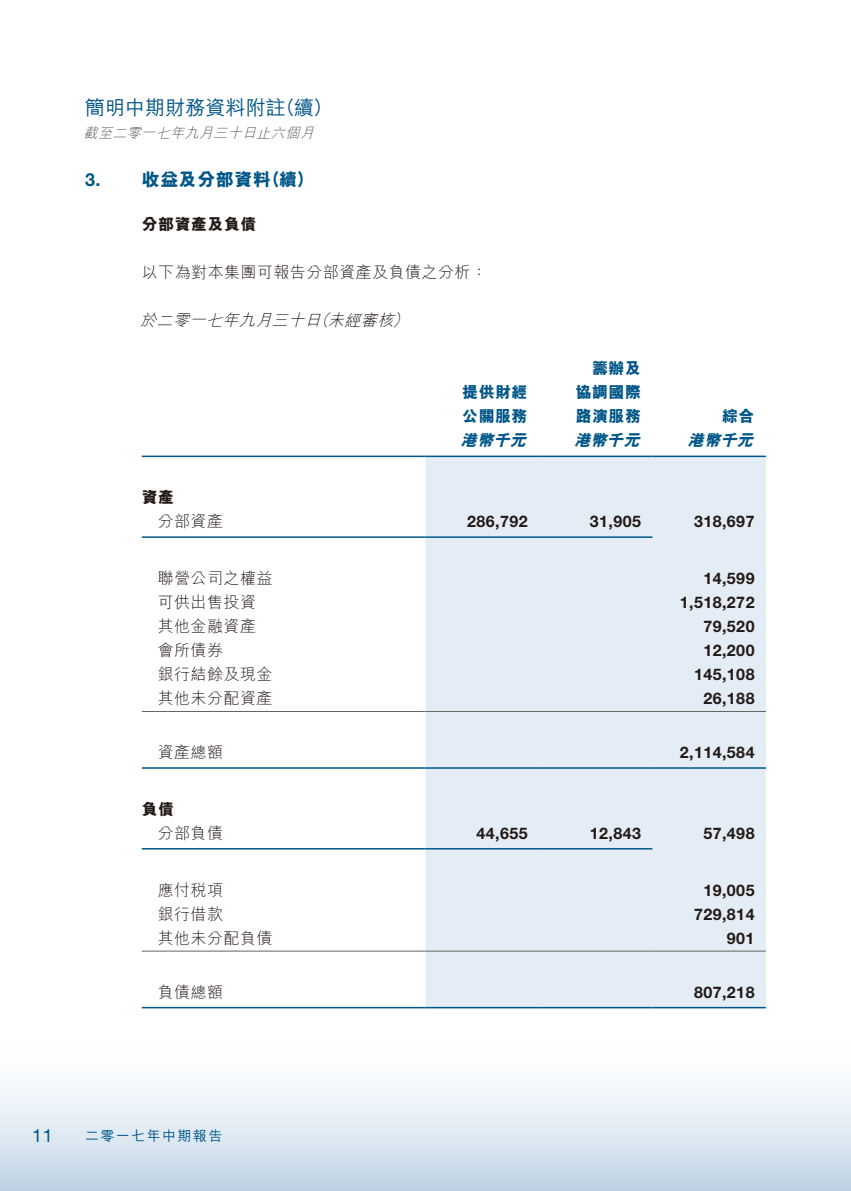
<style>
.page{position:relative;width:851px;height:1191px;background:#fff}
.page>*{position:absolute;margin:0;border:0;box-sizing:border-box;transform-origin:0 0}
.t1{font:500 20px "M Hei HK";letter-spacing:.005em;color:#005688}
.t2{font:800 18px "M Hei HK";letter-spacing:.03em;color:#005688}
.t3{font:18px "Helvetica Neue LT Std";color:#005688}
.t4{font:700 16px "Helvetica Neue LT Std";letter-spacing:.03em;color:#231916}
.t5{font:300 16px "M Hei HK";letter-spacing:.03em;color:#231916}
.t6{font:800 16px "M Hei HK";letter-spacing:.03em;color:#005688}
.t7{font:italic 300 16px "M Hei HK";color:#231916}
.t8{font:italic 800 16px "M Hei HK";color:#005688}
.t9{font:800 16px "M Hei HK";letter-spacing:.03em;color:#231916}
.t10{font:italic 300 14px "M Hei HK";color:#595857}
.t11{font:500 14px "M Hei HK";letter-spacing:.1em;color:#005688}
.s1{font-family:"Helvetica Neue LT Std";font-weight:700}
</style>
<div class="page">
<div style="left:0;top:1011px;width:850px;height:180px;background:linear-gradient(to bottom,#fff,#c6d9e8)"></div>
<div style="left:425px;top:457px;width:340px;height:550px;background:#e4edf5"></div>
<hr style="left:142px;top:455px;width:283px;height:2px;background:#005688">
<hr style="left:425px;top:455px;width:114px;height:2px;background:#005688">
<hr style="left:539px;top:455px;width:113px;height:2px;background:#005688">
<hr style="left:652px;top:455px;width:113px;height:2px;background:#005688">
<hr style="left:142px;top:536px;width:283px;height:2px;background:#005688">
<hr style="left:425px;top:536px;width:114px;height:2px;background:#005688">
<hr style="left:539px;top:536px;width:113px;height:2px;background:#005688">
<hr style="left:142px;top:711px;width:283px;height:1px;background:#666565">
<hr style="left:425px;top:711px;width:114px;height:1px;background:#666565">
<hr style="left:539px;top:711px;width:113px;height:1px;background:#666565">
<hr style="left:652px;top:711px;width:113px;height:1px;background:#666565">
<hr style="left:142px;top:767px;width:283px;height:1px;background:#005688">
<hr style="left:425px;top:767px;width:114px;height:1px;background:#005688">
<hr style="left:539px;top:767px;width:113px;height:1px;background:#005688">
<hr style="left:652px;top:767px;width:113px;height:1px;background:#005688">
<hr style="left:142px;top:848px;width:283px;height:1px;background:#005688">
<hr style="left:425px;top:848px;width:114px;height:1px;background:#005688">
<hr style="left:539px;top:848px;width:113px;height:1px;background:#005688">
<hr style="left:142px;top:950px;width:283px;height:1px;background:#666565">
<hr style="left:425px;top:950px;width:114px;height:1px;background:#666565">
<hr style="left:539px;top:950px;width:113px;height:1px;background:#666565">
<hr style="left:652px;top:950px;width:113px;height:1px;background:#666565">
<hr style="left:142px;top:1007px;width:283px;height:1px;background:#005688">
<hr style="left:425px;top:1007px;width:114px;height:1px;background:#005688">
<hr style="left:539px;top:1007px;width:113px;height:1px;background:#005688">
<hr style="left:652px;top:1007px;width:113px;height:1px;background:#005688">
<p class="t1" style="left:85px;top:93px;width:249px">簡明中期財務資料附註（續）</p>
<p class="t10" style="left:84px;top:126px;width:235px">截至二零一七年九月三十日止六個月</p>
<p class="t2" style="left:85px;top:170px;width:230px"><span class="s1">3.</span> 收益及分部資料（續）</p>
<p class="t9" style="left:142px;top:216px;width:116px">分部資產及負債</p>
<p class="t5" style="left:142px;top:264px;width:346px">以下為對本集團可報告分部資產及負債之分析：</p>
<p class="t7" style="left:140px;top:312px;width:274px">於二零一七年九月三十日（未經審核）</p>
<p class="t6" style="left:592px;top:360px;width:50px">籌辦及</p>
<p class="t6" style="left:462px;top:384px;width:67px">提供財經</p>
<p class="t6" style="left:575px;top:384px;width:67px">協調國際</p>
<p class="t6" style="left:462px;top:408px;width:67px">公關服務</p>
<p class="t6" style="left:575px;top:408px;width:67px">路演服務</p>
<p class="t6" style="left:722px;top:408px;width:34px">綜合</p>
<p class="t8" style="left:460px;top:432px;width:71px">港幣千元</p>
<p class="t8" style="left:574px;top:432px;width:71px">港幣千元</p>
<p class="t8" style="left:687px;top:432px;width:71px">港幣千元</p>
<p class="t9" style="left:142px;top:489px;width:34px">資產</p>
<p class="t5" style="left:158px;top:513px;width:67px">分部資產</p>
<p class="t4" style="left:467px;top:511px;width:62px">286,792</p>
<p class="t4" style="left:589px;top:511px;width:53px">31,905</p>
<p class="t4" style="left:694px;top:511px;width:62px">318,697</p>
<p class="t5" style="left:158px;top:570px;width:116px">聯營公司之權益</p>
<p class="t4" style="left:703px;top:568px;width:53px">14,599</p>
<p class="t5" style="left:158px;top:594px;width:100px">可供出售投資</p>
<p class="t4" style="left:679px;top:592px;width:76px">1,518,272</p>
<p class="t5" style="left:158px;top:618px;width:100px">其他金融資產</p>
<p class="t4" style="left:703px;top:616px;width:53px">79,520</p>
<p class="t5" style="left:158px;top:642px;width:67px">會所債券</p>
<p class="t4" style="left:703px;top:640px;width:53px">12,200</p>
<p class="t5" style="left:158px;top:666px;width:116px">銀行結餘及現金</p>
<p class="t4" style="left:694px;top:664px;width:62px">145,108</p>
<p class="t5" style="left:158px;top:690px;width:116px">其他未分配資產</p>
<p class="t4" style="left:703px;top:688px;width:53px">26,188</p>
<p class="t5" style="left:158px;top:744px;width:67px">資產總額</p>
<p class="t4" style="left:679px;top:742px;width:76px">2,114,584</p>
<p class="t9" style="left:142px;top:801px;width:34px">負債</p>
<p class="t5" style="left:158px;top:824px;width:67px">分部負債</p>
<p class="t4" style="left:476px;top:823px;width:53px">44,655</p>
<p class="t4" style="left:589px;top:823px;width:53px">12,843</p>
<p class="t4" style="left:703px;top:823px;width:53px">57,498</p>
<p class="t5" style="left:158px;top:881px;width:67px">應付稅項</p>
<p class="t4" style="left:703px;top:880px;width:53px">19,005</p>
<p class="t5" style="left:158px;top:905px;width:67px">銀行借款</p>
<p class="t4" style="left:694px;top:904px;width:62px">729,814</p>
<p class="t5" style="left:158px;top:929px;width:116px">其他未分配負債</p>
<p class="t4" style="left:726px;top:928px;width:29px">901</p>
<p class="t5" style="left:158px;top:983px;width:67px">負債總額</p>
<p class="t4" style="left:694px;top:982px;width:62px">807,218</p>
<p class="t3" style="left:32px;top:1124px;width:22px">11</p>
<p class="t11" style="left:85px;top:1125px;width:139px">二零一七年中期報告</p>
</div>
